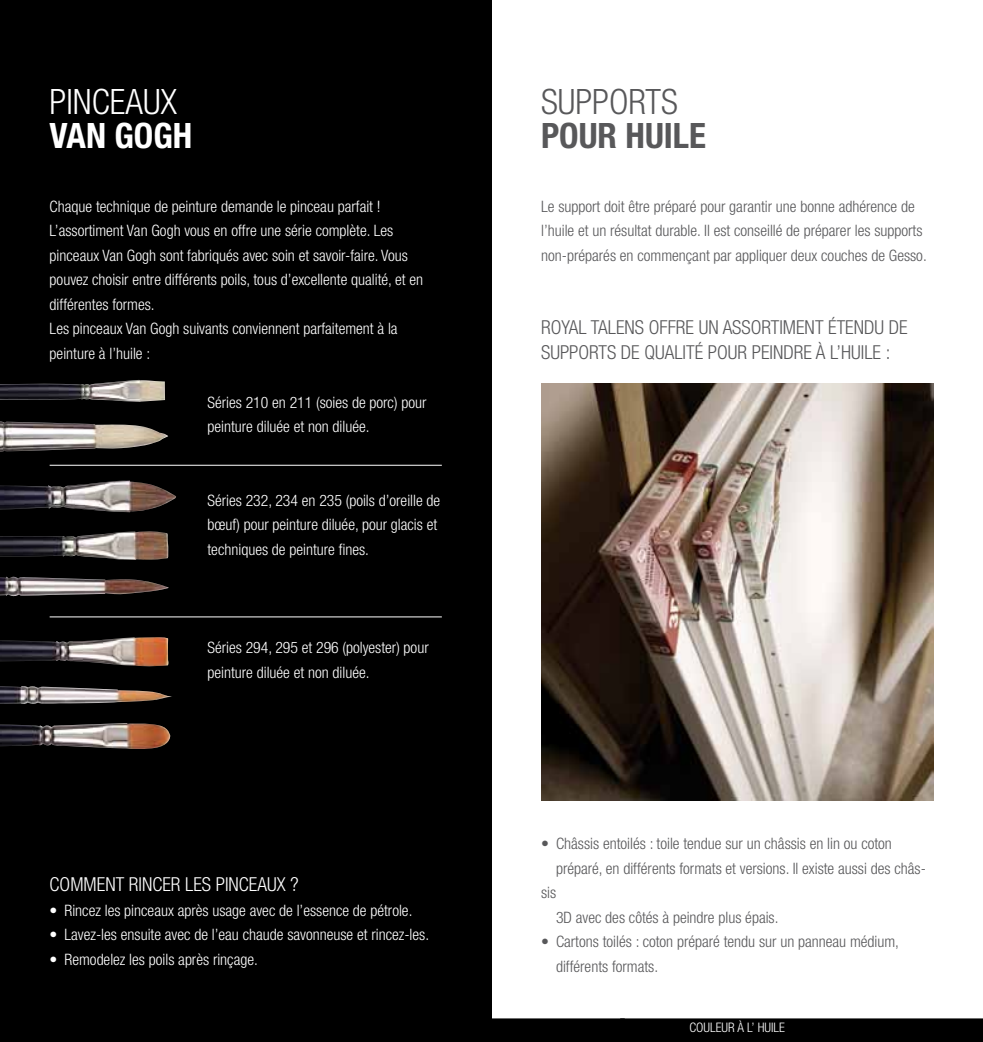
<style>
.page{position:relative;width:983px;height:1042px;background:#fff}
.page>*{position:absolute;margin:0;border:0;box-sizing:border-box;transform-origin:0 0}
.t1{font:700 condensed 35px "Helvetica Neue LT Std";color:#58585a}
.t2{font:300 condensed 35px "Helvetica Neue LT Std";color:#fff}
.t3{font:300 condensed 35px "Helvetica Neue LT Std";color:#58585a}
.t4{font:700 condensed 35px "Helvetica Neue LT Std";color:#fff}
.t5{font:300 condensed 19.25px "Helvetica Neue LT Std";letter-spacing:.075em;color:#58585a}
.t6{font:300 condensed 19.25px "Helvetica Neue LT Std";color:#fff}
.t7{font:300 condensed 15.75px/24.5px "Helvetica Neue LT Std";color:#fff}
.t8{font:300 condensed 15.75px/24.5px "Helvetica Neue LT Std";color:#58585a}
.t9{font:300 condensed 13.12px "Helvetica Neue LT Std";color:#fff}
</style>
<div class="page">
<div style="left:620px;top:1018px;width:362px;height:24px;background:#000"></div>
<div style="left:491px;top:1018px;width:133px;height:24px;background:#000"></div>
<div style="left:0;top:0;width:491px;height:1042px;background:#000"></div>
<img style="left:0;top:421px;width:168px;height:31px">
<img style="left:0;top:380px;width:165px;height:22px">
<hr style="left:50px;top:465px;width:391px;height:1px;background:#fff">
<img style="left:541px;top:383px;width:392px;height:417px">
<img style="left:0;top:723px;width:170px;height:26px">
<img style="left:0;top:686px;width:172px;height:18px">
<img style="left:0;top:637px;width:168px;height:29px">
<img style="left:0;top:577px;width:169px;height:19px">
<img style="left:0;top:531px;width:168px;height:29px">
<hr style="left:50px;top:616px;width:391px;height:1px;background:#fff">
<img style="left:0;top:480px;width:176px;height:32px">
<h1 class="t2" style="left:50px;top:82px;width:33px">Pinceau</h1>
<h1 class="t2" style="left:161px;top:82px;width:14px">x</h1>
<h1 class="t4" style="left:50px;top:114px;width:123px">VAN GOGH</h1>
<p class="t7" style="left:50px;top:194px;width:375px">Chaque technique de peinture demande le pinceau parfait !<br>L’assortiment Van Gogh vous en offre une série complète. Les pinceaux Van Gogh sont fabriqués avec soin et savoir-faire. Vous pouvez choisir entre différents poils, tous d’excellente qualité, et en différentes formes.<br>Les pinceaux Van Gogh suivants conviennent parfaitement à la peinture à l’huile :</p>
<p class="t7" style="left:207px;top:390px;width:220px">Séries 210 en 211 (soies de porc) pour peinture diluée et non diluée.</p>
<p class="t7" style="left:207px;top:488px;width:234px">Séries 232, 234 en 235 (poils d’oreille de bœuf) pour peinture diluée, pour glacis et techniques de peinture fines.</p>
<p class="t7" style="left:207px;top:635px;width:223px">Séries 294, 295 et 296 (polyester) pour peinture diluée et non diluée.</p>
<p class="t6" style="left:50px;top:873px;width:22px">Comment</p>
<p class="t6" style="left:129px;top:873px;width:10px">rincer</p>
<p class="t6" style="left:185px;top:873px;width:41px">les pinceau</p>
<p class="t6" style="left:277px;top:873px;width:23px">x ?</p>
<p class="t7" style="left:50px;top:897px;width:364px">• Rincez les pinceaux après usage avec de l’essence de pétrole.</p>
<p class="t7" style="left:50px;top:922px;width:381px">• Lavez-les ensuite avec de l’eau chaude savonneuse et rincez-les.</p>
<p class="t7" style="left:50px;top:946px;width:210px">• Remodelez les poils après rinçage.</p>
<h1 class="t3" style="left:541px;top:82px;width:35px">Supports</h1>
<h1 class="t1" style="left:541px;top:114px;width:101px">POUR HUILE</h1>
<p class="t8" style="left:541px;top:194px;width:387px">Le support doit être préparé pour garantir une bonne adhérence de l’huile et un résultat durable. Il est conseillé de préparer les supports non-préparés en commençant par appliquer deux couches de Gesso.</p>
<p class="t5" style="left:541px;top:316px;width:68px">Royal Talens</p>
<p class="t5" style="left:648px;top:316px;width:84px">offre un assortiment</p>
<p class="t5" style="left:828px;top:316px;width:79px">étendu de</p>
<p class="t5" style="left:541px;top:341px;width:11px">supports</p>
<p class="t5" style="left:620px;top:341px;width:43px">de qualit</p>
<p class="t5" style="left:694px;top:341px;width:24px">é pour</p>
<p class="t5" style="left:751px;top:341px;width:9px">pein</p>
<p class="t5" style="left:783px;top:341px;width:67px">dre à l’huile</p>
<p class="t5" style="left:885px;top:341px;width:6px">:</p>
<p class="t8" style="left:541px;top:831px;width:352px">• Châssis entoilés : toile tendue sur un châssis en lin ou coton</p>
<p class="t8" style="left:556px;top:855px;width:371px">préparé, en différents formats et versions. Il existe aussi des châs-</p>
<p class="t8" style="left:541px;top:880px;width:17px">sis</p>
<p class="t8" style="left:556px;top:904px;width:224px">3D avec des côtés à peindre plus épais.</p>
<p class="t8" style="left:556px;top:929px;width:344px;text-indent:-15px">• Cartons toilés : coton préparé tendu sur un panneau médium, différents formats.</p>
<p class="t9" style="left:689px;top:1020px;width:97px">COULEUR À L’ HUILE</p>
</div>
